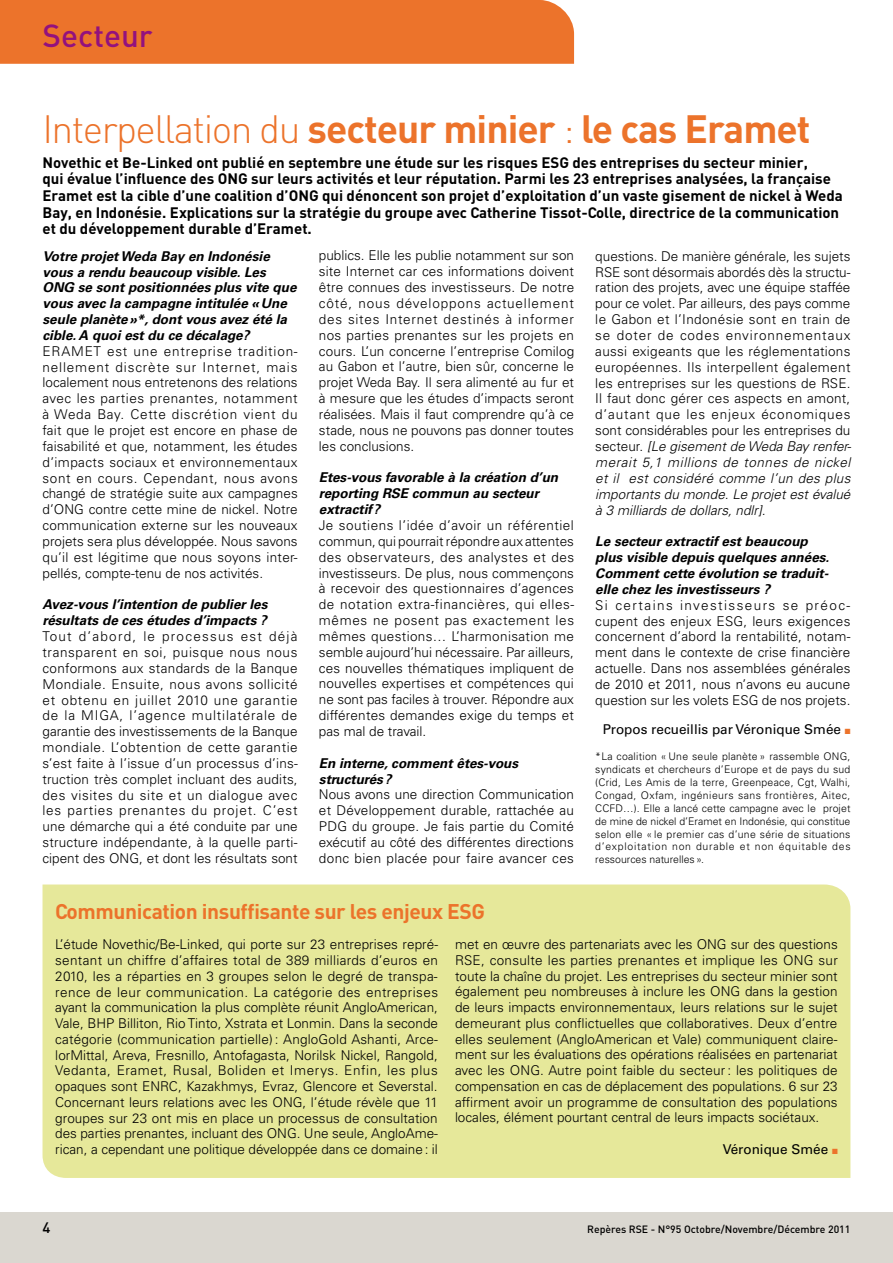
<style>
.page{position:relative;width:893px;height:1263px;background:#fff}
.page>*{position:absolute;margin:0;border:0;box-sizing:border-box;transform-origin:0 0}
.t1{font:700 39px "DIN";letter-spacing:-.025em;color:#ec732b}
.t2{font:500 31.5px "DIN";color:#93117e}
.t3{font:700 21px "DIN";letter-spacing:-.02em;color:#ec732b}
.t4{font:700 15px/16.5px "DIN";color:#000}
.t5{font:500 15px "DIN";color:#000}
.t6{font:300 13.5px/15.9px "Univers LT Std";color:#000;text-align:justify}
.t7{font:italic 700 13.5px/15.9px "Univers LT Std";color:#000}
.t8{font:13.5px "Univers LT Std";color:#000}
.t9{font:300 10.5px/12.9px "Univers LT Std";letter-spacing:.07em;color:#000;text-align:justify}
.t10{font:500 10.5px "DIN";color:#000}
.s1{font-weight:300}
.s2{font-style:italic}
.s3{color:#ec732b}
</style>
<div class="page">
<div style="left:0;top:1212px;width:893px;height:51px;background:#dad7d0"></div>
<div style="left:43px;top:884px;width:807px;height:294px;background:#e6e89a"></div>
<div style="left:0;top:0;width:574px;height:64px;background:#ec732b"></div>
<h2 class="t2" style="left:43px;top:16px;width:112px">Secteur</h2>
<h1 class="t1" style="left:43px;top:103px;width:770px"><span class="s1">Interpellation du</span> secteur minier <span class="s1">:</span> le cas Eramet</h1>
<p class="t4" style="left:43px;top:154px;width:802px">Novethic et Be-Linked ont publié en septembre une étude sur les risques ESG des entreprises du secteur minier,<br>qui évalue l’influence des ONG sur leurs activités et leur réputation. Parmi les 23 entreprises analysées, la française Eramet est la cible d’une coalition d’ONG qui dénoncent son projet d’exploitation d’un vaste gisement de nickel à Weda Bay, en I ndonésie. Explications sur la stratégie du groupe avec Catherine Tissot-Colle, directrice de la communication et du développement durable d’Eramet.</p>
<p class="t7" style="left:43px;top:248px;width:256px">Votre projet Weda Bay en Indonésie vous a rendu beaucoup visible. Les ONG se sont positionnées plus vite que vous avec la campagne intitulée «Une seule planète»*, dont vous avez été la cible. A quoi est du ce décalage?</p>
<p class="t6" style="left:43px;top:343px;width:257px">ERAMET est une entreprise tradition&shy;nellement discrète sur Internet, mais localement nous entretenons des relations avec les parties prenantes, notamment à Weda Bay. Cette discrétion vient du fait que le projet est encore en phase de faisabilité et que, notamment, les études d’impacts sociaux et environnementaux sont en cours. Cependant, nous avons changé de stratégie suite aux campagnes d’ONG contre cette mine de nickel. Notre communication externe sur les nouveaux projets sera plus développée. Nous savons qu’il est légitime que nous soyons inter&shy;pellés, compte-tenu de nos activités.</p>
<p class="t7" style="left:43px;top:597px;width:227px">Avez-vous l’intention de publier les résultats de ces études d’impacts ?</p>
<p class="t6" style="left:43px;top:628px;width:257px">Tout d’abord, le processus est déjà transparent en soi, puisque nous nous conformons aux standards de la Banque Mondiale. Ensuite, nous avons sollicité et obtenu en juillet 2010 une garantie de la MIGA, l’agence multilatérale de garantie des investissements de la Banque mondiale. L’obtention de cette garantie s’est faite à l’issue d’un processus d’ins&shy;truction très complet incluant des audits, des visites du site et un dialogue avec les parties prenantes du projet. C’est une démarche qui a été conduite par une structure indépendante, à la quelle parti&shy;cipent des ONG, et dont les résultats sont</p>
<p class="t6" style="left:319px;top:248px;width:257px">publics. Elle les publie notamment sur son site Internet car ces informations doivent être connues des investisseurs. De notre côté, nous développons actuellement des sites Internet destinés à informer nos parties prenantes sur les projets en cours. L’un concerne l’entreprise Comilog au Gabon et l’autre, bien sûr, concerne le projet Weda Bay. Il sera alimenté au fur et à mesure que les études d’impacts seront réalisées. Mais il faut comprendre qu’à ce stade, nous ne pouvons pas donner toutes les conclusions.</p>
<p class="t7" style="left:319px;top:470px;width:241px">Etes-vous favorable à la création d’un reporting RSE commun au secteur extractif ?</p>
<p class="t6" style="left:319px;top:517px;width:257px">Je soutiens l’idée d’avoir un référentiel commun, qui pourrait répondre aux attentes des observateurs, des analystes et des investisseurs. De plus, nous commençons à recevoir des questionnaires d’agences de notation extra-financières, qui elles&shy;mêmes ne posent pas exactement les mêmes questions… L’harmonisation me semble aujourd’hui nécessaire. Par ailleurs, ces nouvelles thématiques impliquent de nouvelles expertises et compétences qui ne sont pas faciles à trouver. Répondre aux différentes demandes exige du temps et pas mal de travail.</p>
<p class="t7" style="left:319px;top:755px;width:201px">En interne, comment êtes-vous structurés ?</p>
<p class="t6" style="left:319px;top:787px;width:257px">Nous avons une direction Communication et Développement durable, rattachée au PDG du groupe. Je fais partie du Comité exécutif au côté des différentes directions donc bien placée pour faire avancer ces</p>
<h3 class="t3" style="left:55px;top:898px;width:431px">Communication insuffisante sur les enjeux ESG</h3>
<p class="t6" style="left:595px;top:248px;width:257px">questions. De manière générale, les sujets RSE sont désormais abordés dès la structu&shy;ration des projets, avec une équipe staffée pour ce volet. Par ailleurs, des pays comme le Gabon et l’Indonésie sont en train de se doter de codes environnementaux aussi exigeants que les réglementations européennes. Ils interpellent également les entreprises sur les questions de RSE.<br>Il faut donc gérer ces aspects en amont, d’autant que les enjeux économiques sont considérables pour les entreprises du secteur. <span class="s2">[Le gisement de Weda Bay renfer&shy;merait 5,1 millions de tonnes de nickel et il est considéré comme l’un des plus importants du monde. Le projet est évalué à 3 milliards de dollars, ndlr].</span></p>
<p class="t7" style="left:595px;top:534px;width:236px">Le secteur extractif est beaucoup plus visible depuis quelques années.<br>Comment cette évolution se traduit&shy;elle chez les investisseurs ?</p>
<p class="t6" style="left:595px;top:597px;width:257px">Si certains investisseurs se préoc&shy;cupent des enjeux ESG, leurs exigences concernent d’abord la rentabilité, notam&shy;ment dans le contexte de crise financière actuelle. Dans nos assemblées générales de 2010 et 2011, nous n’avons eu aucune question sur les volets ESG de nos projets.</p>
<p class="t8" style="left:603px;top:721px;width:249px">Propos recueillis par Véronique Smée <span class="s3">■</span></p>
<p class="t9" style="left:595px;top:750px;width:257px">*La coalition « Une seule planète » rassemble ONG, syndicats et chercheurs d’Europe et de pays du sud (Crid, Les Amis de la terre, Greenpeace, Cgt, Walhi, Congad, Oxfam, ingénieurs sans frontières, Aitec, CCFD…). Elle a lancé cette campagne avec le projet de mine de nickel d’Eramet en Indonésie, qui constitue selon elle « le premier cas d’une série de situations d’exploitation non durable et non équitable des ressources naturelles».</p>
<p class="t6" style="left:55px;top:937px;width:384px">L’étude Novethic/Be-Linked, qui porte sur 23 entreprises repré&shy;sentant un chiffre d’affaires total de 389 milliards d’euros en 2010, les a réparties en 3 groupes selon le degré de transpa&shy;rence de leur communication. La catégorie des entreprises ayant la communication la plus complète réunit AngloAmerican, Vale, BHP Billiton, Rio Tinto, Xstrata et Lonmin. Dans la seconde catégorie (communication partielle) : AngloGold Ashanti, Arce&shy;lorMittal, Areva, Fresnillo, Antofagasta, Norilsk Nickel, Rangold, Vedanta, Eramet, Rusal, Boliden et Imerys. Enfin, les plus opaques sont ENRC, Kazakhmys, Evraz, Glencore et Severstal.<br>Concernant leurs relations avec les ONG, l’étude révèle que 11 groupes sur 23 ont mis en place un processus de consultation des parties prenantes, incluant des ONG. Une seule, AngloAme&shy;rican, a cependant une politique développée dans ce domaine: il</p>
<p class="t6" style="left:455px;top:936px;width:384px">met en œuvre des partenariats avec les ONG sur des questions RSE, consulte les parties prenantes et implique les ONG sur toute la chaîne du projet. Les entreprises du secteur minier sont également peu nombreuses à inclure les ONG dans la gestion de leurs impacts environnementaux, leurs relations sur le sujet demeurant plus conflictuelles que collaboratives. Deux d’entre elles seulement (AngloAmerican et Vale) communiquent claire&shy;ment sur les évaluations des opérations réalisées en partenariat avec les ONG. Autre point faible du secteur: les politiques de compensation en cas de déplacement des populations. 6 sur 23 affirment avoir un programme de consultation des populations locales, élément pourtant central de leurs impacts sociétaux.</p>
<p class="t8" style="left:723px;top:1141px;width:116px">Véronique Smée <span class="s3">■</span></p>
<p class="t5" style="left:43px;top:1218px;width:9px">4</p>
<p class="t10" style="left:587px;top:1222px;width:265px">Repères RSE - N°95 Octobre/Novembre/Décembre 2011</p>
</div>
